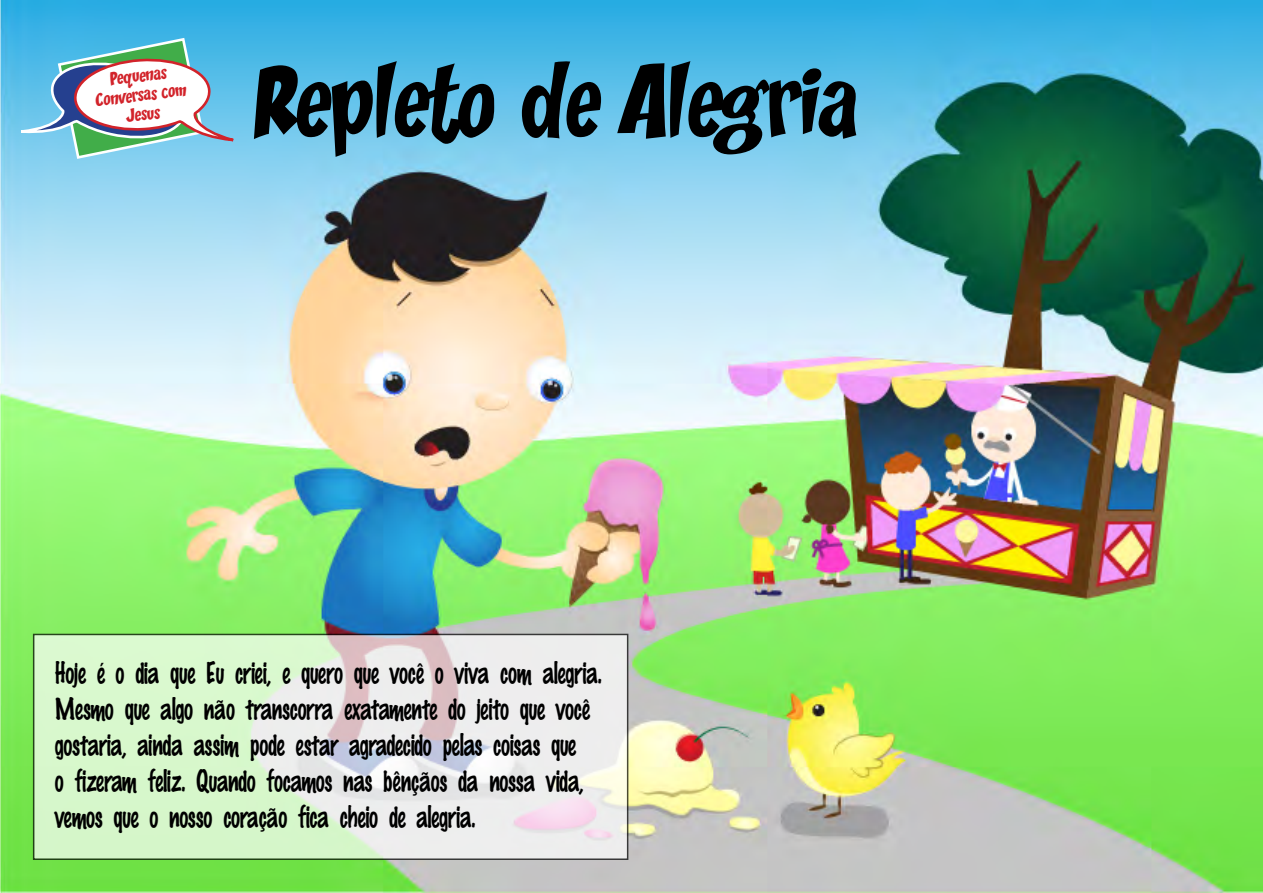
<style>
.page{position:relative;width:1263px;height:893px;background:#fff}
.page>*{position:absolute;margin:0;border:0;box-sizing:border-box;transform-origin:0 0}
.t1{font:87.15px "CC Zoinks";color:#000}
.t2{font:condensed 30px/36px "Comic 2";letter-spacing:-.015em;color:#000}
.t3{font:16.05px/19.4px "CC Zoinks";color:#d2232a;text-align:center}
</style>
<div class="page">
<img style="left:0;top:0;width:1263px;height:893px">
<svg style="left:36px;top:637px;width:589px;height:220px;background:#e2eedc"></svg>
<svg style="left:0;top:36px;width:264px;height:124px"></svg>
<p class="t3" style="left:92px;top:73px;width:93px;rotate:-7deg">Pequenas<br>Conversas com<br>Jesus</p>
<p class="t1" style="left:254px;top:54px;width:605px">Repleto de Alegria</p>
<p class="t2" style="left:55px;top:654px;width:548px">Hoje é o dia que Eu criei, e quero que você o viva com alegria.<br>Mesmo que algo não transcorra exatamente do jeito que você gostaria, ainda assim pode estar agradecido pelas coisas que<br>o fizeram feliz. Quando focamos nas bênçãos da nossa vida, vemos que o nosso coração fica cheio de alegria.</p>
</div>
